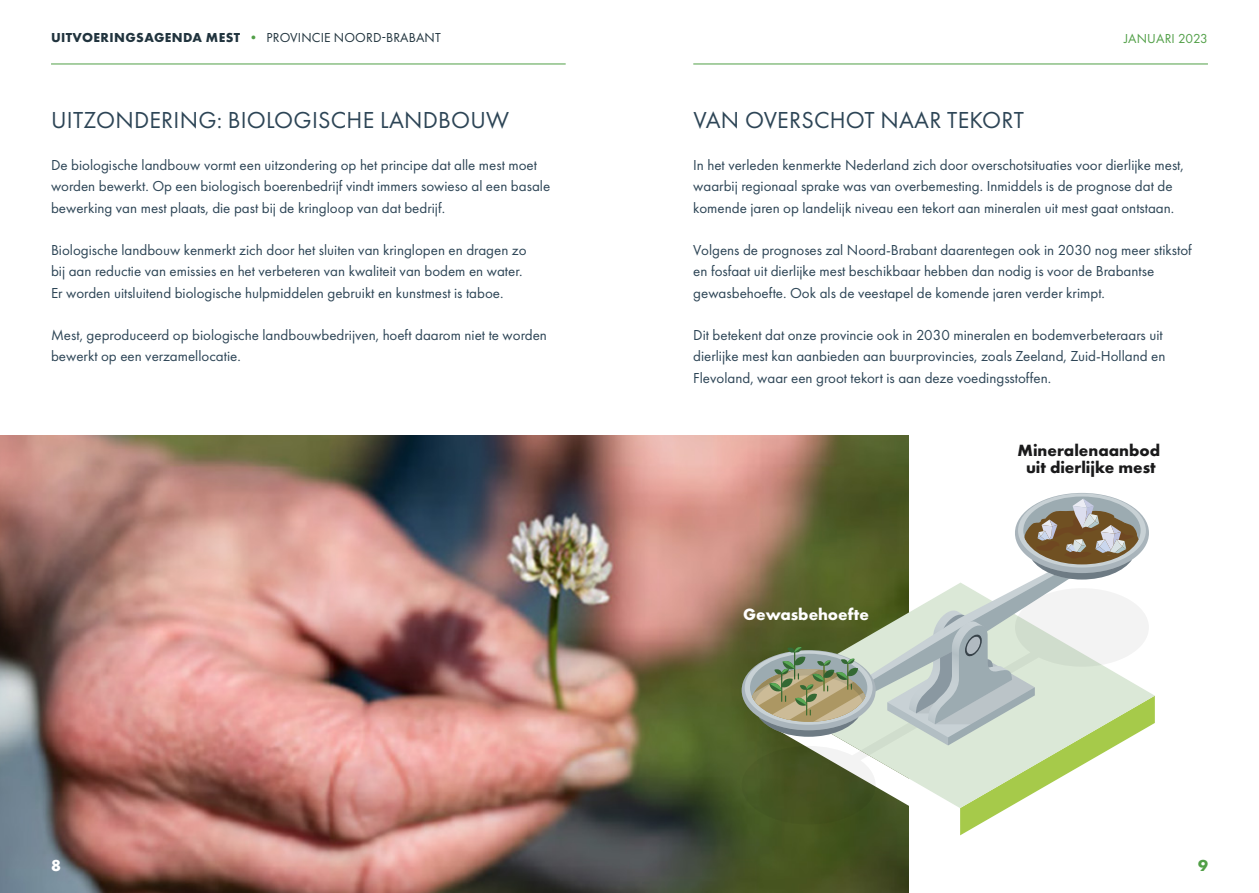
<style>
.page{position:relative;width:1259px;height:893px;background:#fff}
.page>*{position:absolute;margin:0;border:0;box-sizing:border-box;transform-origin:0 0}
.H2_Kop{font:24px "Futura PT";letter-spacing:.01em;color:#2d4556}
.t1{font:700 16.95px/17.7px "Futura PT";color:#1a1a1b;text-align:center}
.t2{font:700 16.95px "Futura PT";color:#fff}
.t3{font:700 16.5px "Futura PT";color:#519f47}
.t4{font:700 16.5px "Futura PT";color:#fff}
.plattetekst{font:15px/21.3px "Futura PT";color:#2d4556}
.t5{font:13.5px "Futura PT";letter-spacing:.01em;color:#21343e}
.t6{font:13.5px "Futura PT";letter-spacing:.01em;color:#519f47}
.s1{font-weight:700}
.s2{color:#519f47}
</style>
<div class="page">
<hr style="left:51px;top:64px;width:515px;height:1px;background:#519f47">
<hr style="left:693px;top:64px;width:515px;height:1px;background:#519f47">
<img style="left:0;top:436px;width:908px;height:457px">
<svg style="left:741px;top:588px;width:400px;height:22px"></svg>
<svg style="left:818px;top:543px;width:293px;height:67px"></svg>
<svg style="left:741px;top:610px;width:413px;height:225px"></svg>
<svg style="left:1015px;top:493px;width:134px;height:86px"></svg>
<p class="t5" style="left:51px;top:30px;width:391px"><span class="s1">UITVOERINGSAGENDA MEST</span> <span class="s2">•</span> PROVINCIE NOORD-BRABANT</p>
<p class="t6" style="left:1124px;top:30px;width:85px">JANUARI 2023</p>
<h2 class="H2_Kop" style="left:51px;top:105px;width:459px">UITZONDERING: BIOLOGISCHE LANDBOUW</h2>
<p class="plattetekst" style="left:51px;top:154px;width:501px">De biologische landbouw vormt een uitzondering op het principe dat alle mest moet worden bewerkt. Op een biologisch boerenbedrijf vindt immers sowieso al een basale bewerking van mest plaats, die past bij de kringloop van dat bedrijf.</p>
<p class="plattetekst" style="left:51px;top:239px;width:477px">Biologische landbouw kenmerkt zich door het sluiten van kringlopen en dragen zo bij aan reductie van emissies en het verbeteren van kwaliteit van bodem en water.<br>Er worden uitsluitend biologische hulpmiddelen gebruikt en kunstmest is taboe.</p>
<p class="plattetekst" style="left:51px;top:324px;width:497px">Mest, geproduceerd op biologische landbouwbedrijven, hoeft daarom niet te worden bewerkt op een verzamellocatie.</p>
<h2 class="H2_Kop" style="left:693px;top:105px;width:332px">VAN OVERSCHOT NAAR TEKORT</h2>
<p class="plattetekst" style="left:693px;top:154px;width:492px">In het verleden kenmerkte Nederland zich door overschotsituaties voor dierlijke mest, waarbij regionaal sprake was van overbemesting. Inmiddels is de prognose dat de komende jaren op landelijk niveau een tekort aan mineralen uit mest gaat ontstaan.</p>
<p class="plattetekst" style="left:693px;top:239px;width:500px">Volgens de prognoses zal Noord-Brabant daarentegen ook in 2030 nog meer stikstof en fosfaat uit dierlijke mest beschikbaar hebben dan nodig is voor de Brabantse gewasbehoefte. Ook als de veestapel de komende jaren verder krimpt.</p>
<p class="plattetekst" style="left:693px;top:324px;width:474px">Dit betekent dat onze provincie ook in 2030 mineralen en bodemverbeteraars uit dierlijke mest kan aanbieden aan buurprovincies, zoals Zeeland, Zuid-Holland en<br>Flevoland, waar een groot tekort is aan deze voedingsstoffen.</p>
<p class="t1" style="left:1017px;top:441px;width:144px">Mineralenaanbod uit dierlijke mest</p>
<p class="t2" style="left:743px;top:603px;width:127px">Gewasbehoefte</p>
<p class="t4" style="left:51px;top:855px;width:11px">8</p>
<p class="t3" style="left:1198px;top:855px;width:11px">9</p>
</div>
